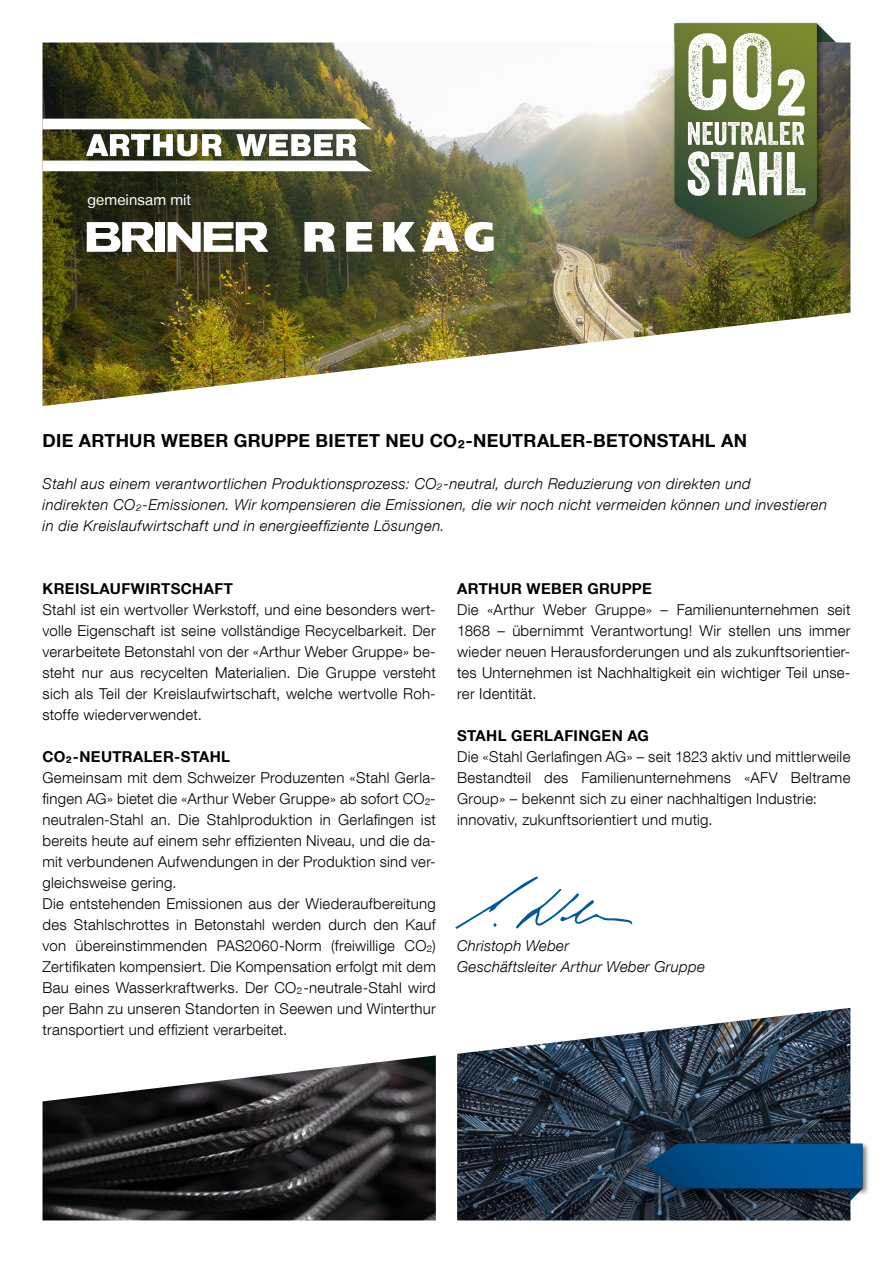
<style>
.page{position:relative;width:893px;height:1263px;background:#fff}
.page>*{position:absolute;margin:0;border:0;box-sizing:border-box;transform-origin:0 0}
.t1{font:700 18px "Helvetica Neue LT Com";letter-spacing:.015em;color:#000}
.t2{font:300 15px/21px "Helvetica Neue LT Com";letter-spacing:.02em;color:#000;text-align:justify}
.t3{font:italic 300 15px/21px "Helvetica Neue LT Com";letter-spacing:.025em;color:#000}
.t4{font:700 15px "Helvetica Neue LT Com";letter-spacing:.025em;color:#000}
.t5{font:15px "Helvetica Neue LT";letter-spacing:.01em;color:#fff}
</style>
<div class="page">
<img style="left:43px;top:43px;width:807px;height:363px">
<img style="left:43px;top:1055px;width:393px;height:165px">
<img style="left:457px;top:1008px;width:393px;height:212px">
<svg style="left:43px;top:119px;width:329px;height:52px"></svg>
<svg style="left:87px;top:222px;width:68px;height:30px"></svg>
<div style="left:156px;top:222px;width:9px;height:30px;background:#fff"></div>
<svg style="left:168px;top:222px;width:100px;height:30px"></svg>
<svg style="left:455px;top:876px;width:178px;height:53px"></svg>
<svg style="left:304px;top:222px;width:31px;height:30px"></svg>
<svg style="left:346px;top:222px;width:26px;height:30px"></svg>
<svg style="left:383px;top:222px;width:33px;height:30px"></svg>
<img style="left:422px;top:222px;width:72px;height:30px">
<img style="left:669px;top:22px;width:159px;height:226px">
<svg style="left:675px;top:24px;width:161px;height:214px"></svg>
<svg style="left:850px;top:1196px;width:5px;height:6px"></svg>
<div style="left:645px;top:1142px;width:225px;height:54px;background:#000;opacity:.5"></div>
<img style="left:645px;top:1143px;width:217px;height:45px">
<p class="t5" style="left:88px;top:190px;width:105px">gemeinsam mit</p>
<p class="t1" style="left:43px;top:429px;width:706px">DIE ARTHUR WEBER GRUPPE BIETET NEU CO²-NEUTRALER-BETONSTAHL AN</p>
<p class="t3" style="left:43px;top:472px;width:786px">Stahl aus einem verantwortlichen Produktionsprozess: CO²-neutral, durch Reduzierung von direkten und<br>indirekten CO²-Emissionen. Wir kompensieren die Emissionen, die wir noch nicht vermeiden können und investieren in die Kreislaufwirtschaft und in energieeffiziente Lösungen.</p>
<p class="t4" style="left:43px;top:579px;width:192px">KREISLAUFWIRTSCHAFT</p>
<p class="t2" style="left:43px;top:598px;width:395px">Stahl ist ein wertvoller Werkstoff, und eine besonders wert&shy;volle Eigenschaft ist seine vollständige Recycelbarkeit. Der verarbeitete Betonstahl von der «Arthur Weber Gruppe» be&shy;steht nur aus recycelten Materialien. Die Gruppe versteht sich als Teil der Kreislaufwirtschaft, welche wertvolle Roh&shy;stoffe wiederverwendet.</p>
<p class="t4" style="left:43px;top:747px;width:189px">CO²-NEUTRALER-STAHL</p>
<p class="t2" style="left:43px;top:766px;width:395px;text-align:left">Gemeinsam mit dem Schweizer Produzenten «Stahl Gerla&shy;fingen AG» bietet die «Arthur Weber Gruppe» ab sofort CO²- neutralen-Stahl an. Die Stahlproduktion in Gerlafingen ist bereits heute auf einem sehr effizienten Niveau, und die da&shy;mit verbundenen Aufwendungen in der Produktion sind ver&shy;gleichsweise gering.<br>Die entstehenden Emissionen aus der Wiederaufbereitung des Stahlschrottes in Betonstahl werden durch den Kauf von übereinstimmenden PAS2060-Norm (freiwillige CO²)<br>Zertifikaten kompensiert. Die Kompensation erfolgt mit dem Bau eines Wasserkraftwerks. Der CO²-neutrale-Stahl wird per Bahn zu unseren Standorten in Seewen und Winterthur transportiert und effizient verarbeitet.</p>
<p class="t4" style="left:457px;top:579px;width:196px">ARTHUR WEBER GRUPPE</p>
<p class="t2" style="left:457px;top:598px;width:395px">Die «Arthur Weber Gruppe» – Familienunternehmen seit 1868 – übernimmt Verantwortung! Wir stellen uns immer wieder neuen Herausforderungen und als zukunftsorientier&shy;tes Unternehmen ist Nachhaltigkeit ein wichtiger Teil unse&shy;rer Identität.</p>
<p class="t4" style="left:457px;top:726px;width:193px">STAHL GERLAFINGEN AG</p>
<p class="t2" style="left:457px;top:745px;width:395px;text-align:left">Die «Stahl Gerlafingen AG» – seit 1823 aktiv und mittlerweile Bestandteil des Familienunternehmens «AFV Beltrame Group» – bekennt sich zu einer nachhaltigen Industrie: innovativ, zukunftsorientiert und mutig.</p>
<p class="t3" style="left:457px;top:934px;width:249px">Christoph Weber<br>Geschäftsleiter Arthur Weber Gruppe</p>
</div>
